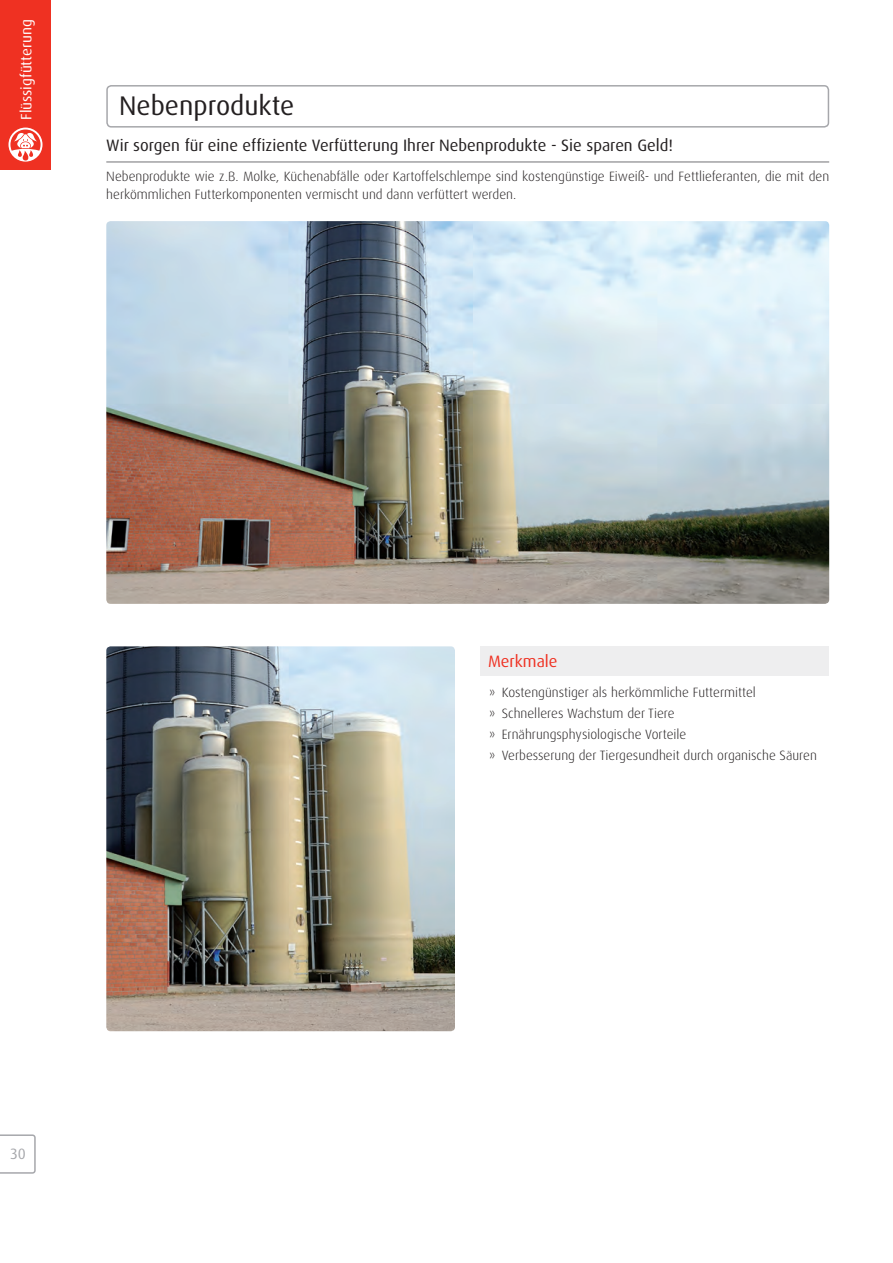
<style>
.page{position:relative;width:893px;height:1263px;background:#fff}
.page>*{position:absolute;margin:0;border:0;box-sizing:border-box;transform-origin:0 0}
.t1{font:27px "Dax OT";color:#231f20}
.t2{font:16.5px "Dax OT";color:#231f20}
.t3{font:16.5px "Dax OT";color:#ef3122}
.t4{font:15px "Dax OT";color:#fff}
.t5{font:15px "Dax OT";color:#a6a7ab}
.t6{font:300 13.5px/21px "Dax OT";color:#231f20}
</style>
<div class="page">
<div style="left:106px;top:85px;width:723px;height:43px;border:2px solid #a6a7ab;border-radius:4px"></div>
<svg style="left:0;top:1134px;width:36px;height:40px"></svg>
<div style="left:0;top:0;width:51px;height:170px;background:#ef3122"></div>
<svg style="left:9px;top:128px;width:34px;height:34px"></svg>
<img style="left:106px;top:646px;width:349px;height:385px">
<hr style="left:106px;top:162px;width:723px;height:1px;background:#717275">
<img style="left:106px;top:221px;width:723px;height:383px">
<div style="left:480px;top:646px;width:349px;height:30px;background:#eeeeef"></div>
<p class="t4" style="left:17px;top:120px;width:102px;rotate:-90deg">Flüssigfütterung</p>
<h1 class="t1" style="left:119px;top:89px;width:177px">Nebenprodukte</h1>
<p class="t2" style="left:106px;top:135px;width:568px">Wir sorgen für eine effiziente Verfütterung Ihrer Nebenprodukte - Sie sparen Geld!</p>
<p class="t6" style="left:106px;top:167px;width:724px;line-height:18px">Nebenprodukte wie z.B. Molke, Küchenabfälle oder Kartoffelschlempe sind kostengünstige Eiweiß- und Fettlieferanten, die mit den herkömmlichen Futterkomponenten vermischt und dann verfüttert werden.</p>
<p class="t5" style="left:11px;top:1144px;width:17px">30</p>
<p class="t3" style="left:488px;top:651px;width:71px">Merkmale</p>
<p class="t6" style="left:489px;top:682px;width:329px">» Kostengünstiger als herkömmliche Futtermittel<br>» Schnelleres Wachstum der Tiere<br>» Ernährungsphysiologische Vorteile<br>» Verbesserung der Tiergesundheit durch organische Säuren</p>
</div>
